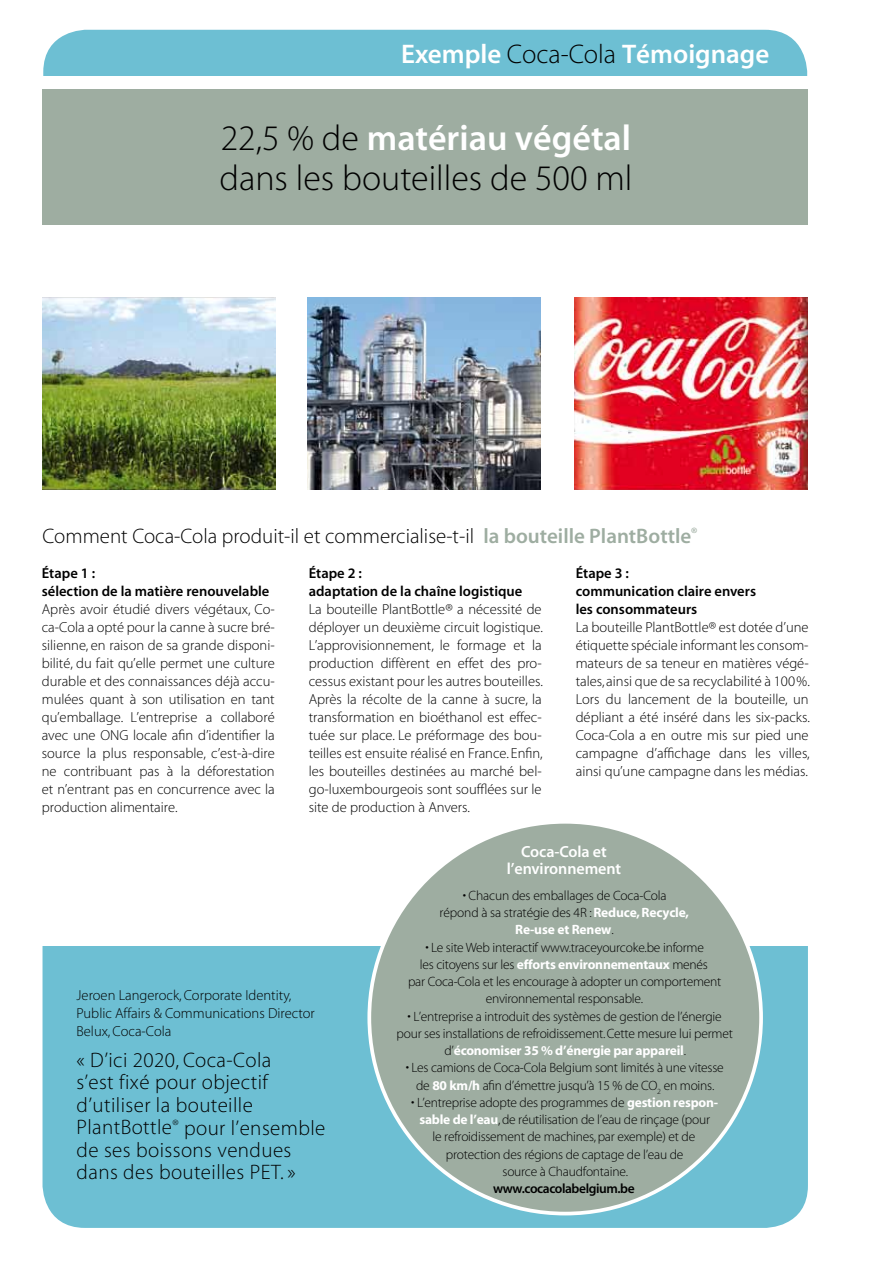
<style>
.page{position:relative;width:893px;height:1263px;background:#fff}
.page>*{position:absolute;margin:0;border:0;box-sizing:border-box;transform-origin:0 0}
.t1{font:300 36px/39.3px "Myriad LS";color:#000}
.t2{font:500 27px "Myriad LS";color:#fff}
.t3{font:300 21px/22.5px "Myriad LS";letter-spacing:.02em;color:#000}
.t4{font:300 21px "Myriad LS";color:#000}
.t5{font:500 16.05px/17.2px "Myriad LS";letter-spacing:-.005em;color:#fff;text-align:center}
.t6{font:300 14.55px/18px "Myriad LS";color:#000}
.t7{font:300 13.5px/17.2px "Myriad LS";letter-spacing:-.015em;color:#000;text-align:center}
.s1{font-weight:300;color:#000}
.s2{font-weight:500;color:#fff}
.s3{font-weight:500;color:#9eada1}
.s4{font-weight:500}
.s5{font-weight:700;color:#fff}
</style>
<div class="page">
<div style="left:43px;top:94px;width:765px;height:1134px;background:#6dbfd3;border-radius:43px"></div>
<div style="left:43px;top:30px;width:764px;height:126px;background:#6dbfd3;border-radius:43px"></div>
<div style="left:43px;top:86px;width:765px;height:160px;background:#9eada1"></div>
<div style="left:0;top:77px;width:893px;height:12px;background:#fff"></div>
<div style="left:0;top:225px;width:850px;height:721px;background:#fff"></div>
<img style="left:43px;top:298px;width:232px;height:191px">
<img style="left:307px;top:298px;width:233px;height:191px">
<img style="left:574px;top:298px;width:233px;height:191px">
<div style="left:369px;top:822px;width:392px;height:391px;background:#9eada1;border-radius:50%"></div>
<p class="t2" style="left:401px;top:40px;width:370px">Exemple <span class="s1">Coca-Cola</span> Témoignage</p>
<p class="t1" style="left:219px;top:120px;width:415px">22,5 % de <span class="s2">matériau végétal </span>dans les bouteilles de 500 ml</p>
<p class="t4" style="left:43px;top:526px;width:656px">Comment Coca-Cola produit-il et commercialise-t-il <span class="s3">la bouteille PlantBottle</span><sup>®</sup></p>
<p class="t6" style="left:42px;top:564px;width:234px"><span class="s4">Étape 1 :<br>sélection de la matière renouvelable </span>Après avoir étudié divers végétaux, Co&shy;ca-Cola a opté pour la canne à sucre bré&shy;silienne, en raison de sa grande disponi&shy;bilité, du fait qu’elle permet une culture durable et des connaissances déjà accu&shy;mulées quant à son utilisation en tant qu’emballage. L’entreprise a collaboré avec une ONG locale afin d’identifier la source la plus responsable, c’est-à-dire ne contribuant pas à la déforestation et n’entrant pas en concurrence avec la production alimentaire.</p>
<p class="t6" style="left:309px;top:564px;width:236px"><span class="s4">Étape 2 :<br>adaptation de la chaîne logistique<br></span>La bouteille PlantBottle® a nécessité de déployer un deuxième circuit logistique.<br>L’approvisionnement, le formage et la production diffèrent en effet des pro&shy;cessus existant pour les autres bouteilles.<br>Après la récolte de la canne à sucre, la transformation en bioéthanol est effec&shy;tuée sur place. Le préformage des bou&shy;teilles est ensuite réalisé en France. Enfin, les bouteilles destinées au marché bel&shy;go-luxembourgeois sont soufflées sur le site de production à Anvers.</p>
<p class="t6" style="left:576px;top:564px;width:236px"><span class="s4">Étape 3 :<br>communication claire envers<br>les consommateurs<br></span>La bouteille PlantBottle® est dotée d’une étiquette spéciale informant les consom&shy;mateurs de sa teneur en matières végé&shy;tales, ainsi que de sa recyclabilité à 100%.<br>Lors du lancement de la bouteille, un dépliant a été inséré dans les six-packs.<br>Coca-Cola a en outre mis sur pied une campagne d’affichage dans les villes, ainsi qu’une campagne dans les médias.</p>
<p class="t6" style="left:77px;top:987px;width:240px">Jeroen Langerock, Corporate Identity,<br>Public Affairs &amp; Communications Director<br>Belux, Coca-Cola</p>
<p class="t3" style="left:77px;top:1050px;width:250px">« D’ici 2020, Coca-Cola<br>s’est fixé pour objectif d’utiliser la bouteille<br>PlantBottle<sup>®</sup> pour l’ensemble de ses boissons vendues dans des bouteilles PET. »</p>
<p class="t5" style="left:507px;top:843px;width:116px">Coca-Cola et l’environnement</p>
<p class="t7" style="left:440px;top:887px;width:251px">• Chacun des emballages de Coca-Cola<br>répond à sa stratégie des 4R : <span class="s5">Reduce, Recycle,<br>Re-use et Renew</span>.</p>
<p class="t7" style="left:408px;top:939px;width:315px">• Le site Web interactif www.traceyourcoke.be informe<br>les citoyens sur les <span class="s5">efforts environnementaux</span> menés<br>par Coca-Cola et les encourage à adopter un comportement environnemental responsable.</p>
<p class="t7" style="left:397px;top:1008px;width:338px">• L’entreprise a introduit des systèmes de gestion de l’énergie pour ses installations de refroidissement. Cette mesure lui permet d’<span class="s5">économiser 35 % d’énergie par appareil</span>.</p>
<p class="t7" style="left:406px;top:1060px;width:319px">• Les camions de Coca-Cola Belgium sont limités à une vitesse de <span class="s5">80 km/h</span> afin d’émettre jusqu’à 15 % de CO<sub>2</sub> en moins.</p>
<p class="t7" style="left:411px;top:1094px;width:308px">• L’entreprise adopte des programmes de <span class="s5">gestion respon&shy;sable de l’eau</span>, de réutilisation de l’eau de rinçage (pour<br>le refroidissement de machines, par exemple) et de protection des régions de captage de l’eau de<br>source à Chaudfontaine.<br><span class="s4">www.cocacolabelgium.be</span></p>
</div>
